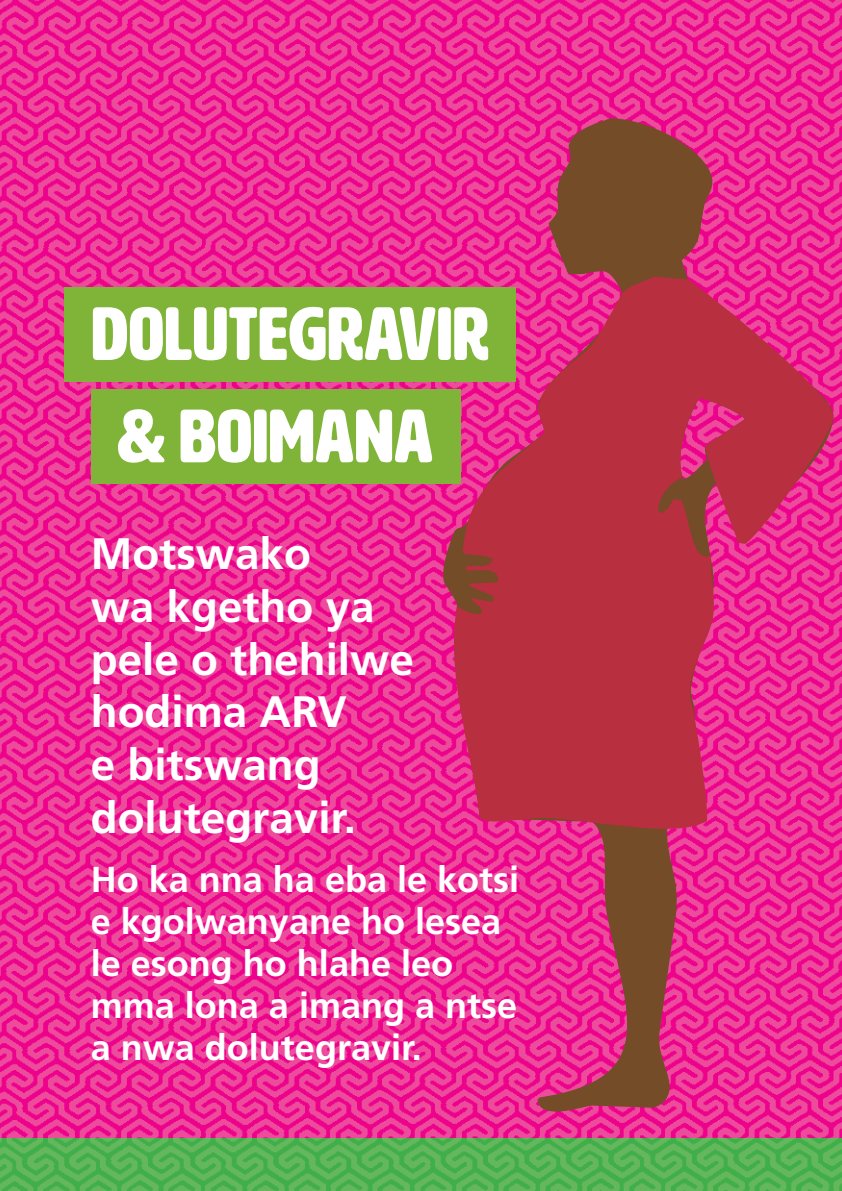
<style>
.page{position:relative;width:842px;height:1191px;background:#fff}
.page>*{position:absolute;margin:0;border:0;box-sizing:border-box;transform-origin:0 0}
.header_1_set_out{font:74.4px "HWT Artz";letter-spacing:.01em;color:#fff}
.header_1{font:74.4px "HWT Artz";letter-spacing:.01em;color:#fff}
.accent_larger{font:700 44px/52.8px "Frutiger LT Std";color:#fff}
.body{font:700 36px/42px "Frutiger LT Std";color:#fff}
</style>
<div class="page">
<img style="left:0;top:0;width:841px;height:1138px">
<svg style="left:440px;top:118px;width:395px;height:996px;background:#d3317d"></svg>
<svg style="left:445px;top:274px;width:391px;height:566px;background:#ca2e5f"></svg>
<img style="left:0;top:1138px;width:841px;height:53px">
<div style="left:64px;top:287px;width:452px;height:94px;background:#7fb438"></div>
<div style="left:91px;top:390px;width:369px;height:94px;background:#7fb438"></div>
<p class="header_1_set_out" style="left:91px;top:295px;width:399px">DOLUTEGRAVIR</p>
<p class="header_1" style="left:117px;top:397px;width:317px">&amp; BOIMANA</p>
<p class="accent_larger" style="left:91px;top:527px;width:324px">Motswako<br>wa kgetho ya pele o thehilwe hodima ARV<br>e bitswang dolutegravir.</p>
<p class="body" style="left:91px;top:858px;width:430px">Ho ka nna ha eba le kotsi e kgolwanyane ho lesea le esong ho hlahe leo mma lona a imang a ntse a nwa dolutegravir.</p>
</div>
